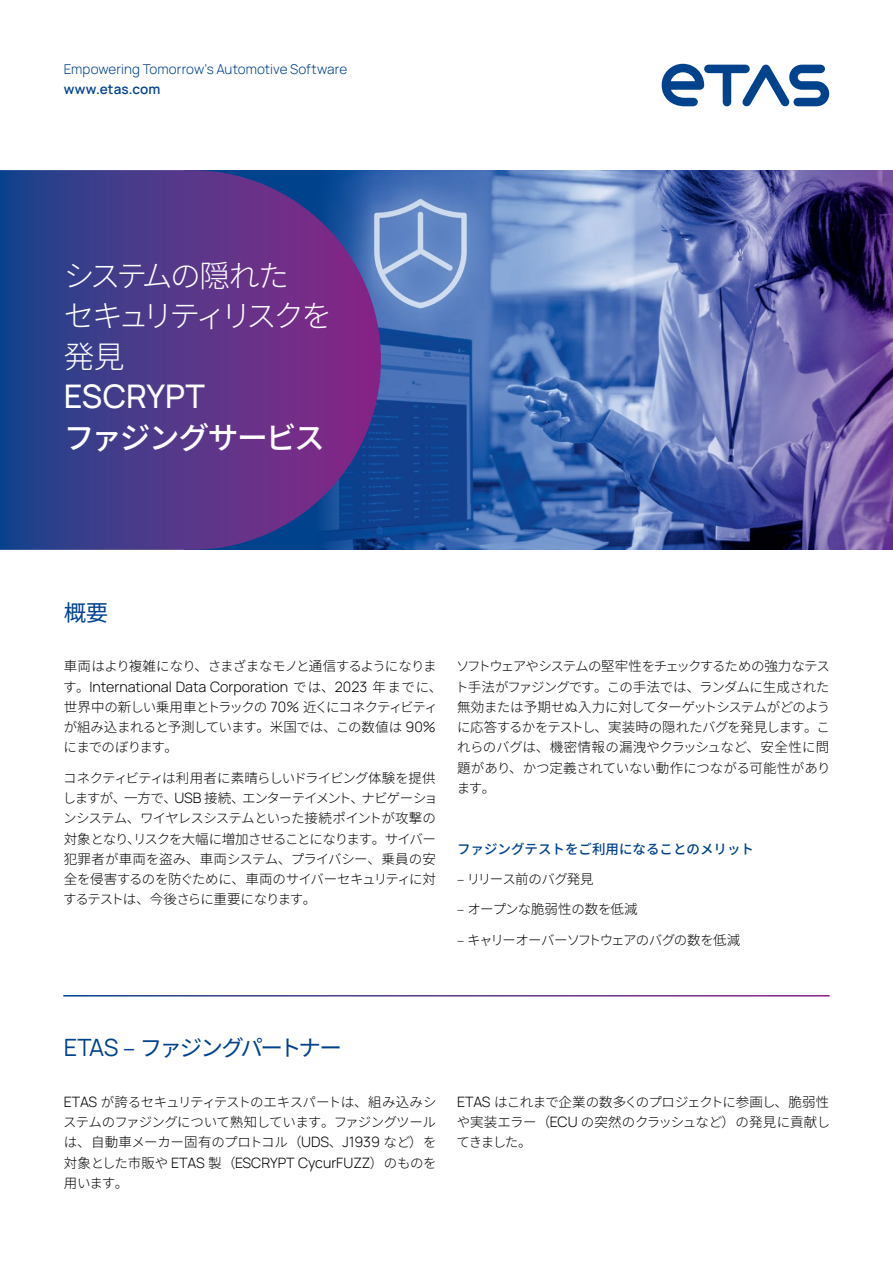
<style>
.page{position:relative;width:893px;height:1263px;background:#fff}
.page>*{position:absolute;margin:0;border:0;box-sizing:border-box;transform-origin:0 0}
.H1_klein{font:500 32.55px "Manrope";letter-spacing:.005em;color:#fff}
.H2_klein{font:300 30.75px/40.5px "Noto Sans JP";letter-spacing:-.125em;color:#fff}
.H1_klein-2{font:500 30.75px "Noto Sans JP";letter-spacing:-.06em;color:#fff}
.t1{font:22.5px "Noto Sans JP";letter-spacing:-.1em;color:#00428c}
.Copy_Light{font:300 14.25px "Manrope";color:#000}
.Copy_Light-2{font:300 13.5px/20.2px "Noto Sans JP";letter-spacing:-.05em;color:#000;text-align:justify}
.t2{font:300 13.5px "Manrope";letter-spacing:.005em;color:#00428c}
.Copy_Light-3{font:300 13.5px "Noto Sans JP";letter-spacing:-.07em;color:#000}
.t3{font:500 13.5px "Noto Sans JP";color:#00428c}
.Copy_Light-4{font:300 13.5px "Noto Sans JP";letter-spacing:-.02em;color:#000}
.t4{font:600 13.5px "Manrope";letter-spacing:.01em;color:#00428c}
.s1{font-family:"Noto Sans JP";font-size:13.5px}
.s2{font-family:"Manrope";font-size:14.25px}
.s3{font-family:"Manrope";font-size:23.85px}
</style>
<div class="page">
<svg style="left:662px;top:64px;width:167px;height:42px"></svg>
<img style="left:381px;top:170px;width:512px;height:380px">
<svg style="left:0;top:170px;width:381px;height:380px;background:#49398b"></svg>
<p class="t2" style="left:64px;top:60px;width:285px">Empowering Tomorrow’s Automotive Software</p>
<p class="t4" style="left:64px;top:80px;width:98px">www.etas.com</p>
<p class="H2_klein" style="left:64px;top:256px;width:270px">システムの隠れた<br>セキュリティリスクを発見</p>
<p class="H1_klein" style="left:64px;top:373px;width:143px">ESCRYPT</p>
<p class="H1_klein-2" style="left:64px;top:420px;width:263px">ファジングサービス</p>
<h3 class="t1" style="left:64px;top:600px;width:46px">概要</h3>
<p class="Copy_Light-2" style="left:64px;top:656px;width:374px">車両はより複雑になり、さまざまなモノと通信するようになりま</p>
<p class="Copy_Light" style="left:63px;top:676px;width:381px"><span class="s1">す。</span>International Data Corporation <span class="s1">では、</span>2023 <span class="s1">年までに、</span></p>
<p class="Copy_Light-2" style="left:64px;top:697px;width:376px;text-align:left">世界中の新しい乗用車とトラックの <span class="s2">70%</span> 近くにコネクティビティが組み込まれると予測しています。米国では、この数値は <span class="s2">90%</span>にまでのぼります。</p>
<p class="Copy_Light-2" style="left:63px;top:768px;width:376px;text-align:left">コネクティビティは利用者に素晴らしいドライビング体験を提供しますが、一方で、<span class="s2">USB</span> 接続、エンターテイメント、ナビゲーションシステム、ワイヤレスシステムといった接続ポイントが攻撃の対象となり、リスクを大幅に増加させることになります。サイバー犯罪者が車両を盗み、車両システム、プライバシー、乗員の安全を侵害するのを防ぐために、車両のサイバーセキュリティに対するテストは、今後さらに重要になります。</p>
<p class="Copy_Light-2" style="left:455px;top:656px;width:377px">ソフトウェアやシステムの堅牢性をチェックするための強力なテスト手法がファジングです。この手法では、ランダムに生成された無効または予期せぬ入力に対してターゲットシステムがどのように応答するかをテストし、実装時の隠れたバグを発見します。これらのバグは、機密情報の漏洩やクラッシュなど、安全性に問題があり、かつ定義されていない動作につながる可能性があります。</p>
<h5 class="t3" style="left:457px;top:841px;width:298px">ファジングテストをご利用になることのメリット</h5>
<p class="Copy_Light-2" style="left:457px;top:869px;width:138px">– リリース前のバグ発見</p>
<p class="Copy_Light-4" style="left:457px;top:902px;width:182px">– オープンな脆弱性の数を低減</p>
<p class="Copy_Light-3" style="left:457px;top:932px;width:285px">– キャリーオーバーソフトウェアのバグの数を低減</p>
<h3 class="t1" style="left:64px;top:1035px;width:280px"><span class="s3">ETAS</span> ‒ ファジングパートナー</h3>
<p class="Copy_Light-2" style="left:63px;top:1092px;width:375px"><span class="s2">ETAS</span> が誇るセキュリティテストのエキスパートは、組み込みシステムのファジングについて熟知しています。ファジングツールは、自動車メーカー固有のプロトコル（<span class="s2">UDS</span>、<span class="s2">J1939</span> など）を</p>
<p class="Copy_Light" style="left:64px;top:1152px;width:374px"><span class="s1">対象とした市販や</span> ETAS <span class="s1">製（</span>ESCRYPT CycurFUZZ<span class="s1">）のものを</span></p>
<p class="Copy_Light-2" style="left:64px;top:1173px;width:66px">用います。</p>
<p class="Copy_Light-2" style="left:457px;top:1092px;width:375px"><span class="s2">ETAS</span> はこれまで企業の数多くのプロジェクトに参画し、脆弱性や実装エラー（<span class="s2">ECU</span> の突然のクラッシュなど）の発見に貢献してきました。</p>
</div>
